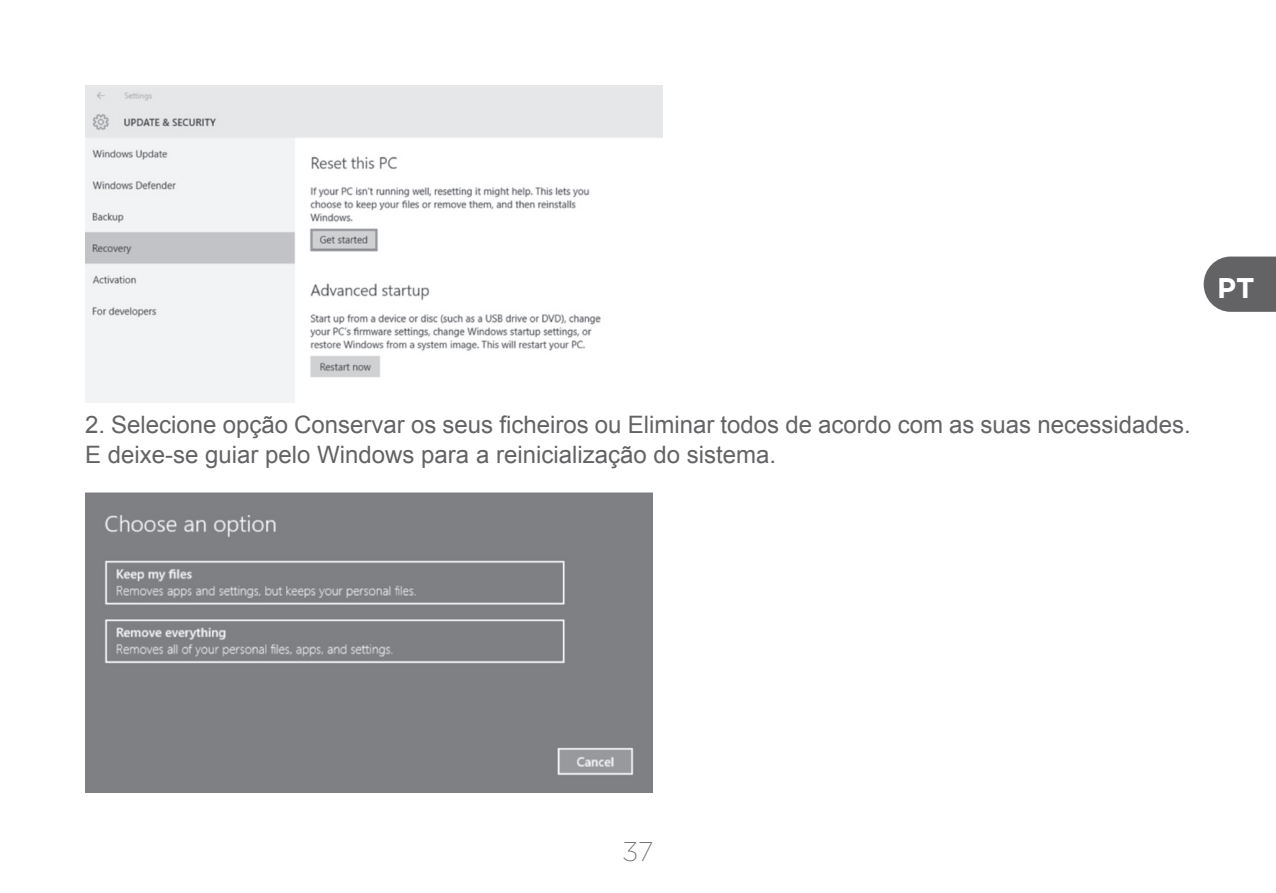
<style>
.page{position:relative;width:1276px;height:893px;background:#fff}
.page>*{position:absolute;margin:0;border:0;box-sizing:border-box;transform-origin:0 0}
.t1{font:700 28.5px "Gotham";color:#fff}
.t2{font:200 27px "Gotham";color:#636366}
.t3{font:24px "Arial";color:#636366}
</style>
<div class="page">
<svg style="left:1203px;top:257px;width:73px;height:55px;background:#707073"></svg>
<img style="left:85px;top:85px;width:577px;height:318px">
<img style="left:85px;top:493px;width:567px;height:300px">
<p class="t1" style="left:1217px;top:269px;width:39px">PT</p>
<p class="t3" style="left:85px;top:408px;width:1107px">2. Selecione opção Conservar os seus ficheiros ou Eliminar todos de acordo com as suas necessidades.</p>
<p class="t3" style="left:85px;top:438px;width:692px">E deixe-se guiar pelo Windows para a reinicialização do sistema.</p>
<p class="t2" style="left:623px;top:837px;width:32px">37</p>
</div>
